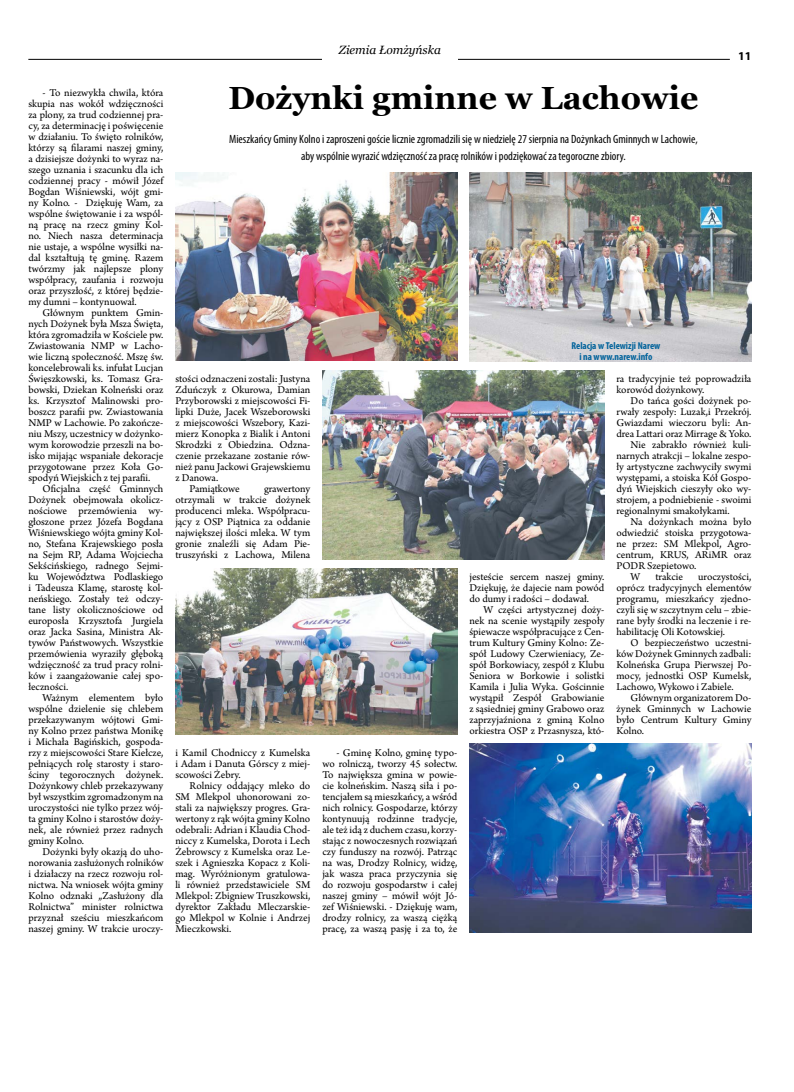
<style>
.page{position:relative;width:794px;height:1092px;background:#fff}
.page>*{position:absolute;margin:0;border:0;box-sizing:border-box;transform-origin:0 0}
.t1{font:700 32px "Georgia";color:#000}
.t2{font:condensed 12px/17px "Myriad Pro";color:#000;text-align:center}
.t3{font:italic 12px "Georgia";color:#000}
.t4{font:700 12px "Myriad Pro";color:#000}
.t5{font:11px/11px "Arno Pro";color:#000;text-align:justify}
.t6{font:700 condensed 10px/11px "Myriad Pro";color:#00629b;text-align:center}
</style>
<div class="page">
<hr style="left:28px;top:59px;width:702px;height:1px;background:#000">
<div style="left:322px;top:45px;width:136px;height:18px;background:#fff"></div>
<img style="left:175px;top:173px;width:282px;height:188px">
<img style="left:469px;top:173px;width:282px;height:188px">
<img style="left:322px;top:371px;width:282px;height:188px">
<img style="left:175px;top:569px;width:282px;height:165px">
<img style="left:469px;top:743px;width:282px;height:189px">
<p class="t5" style="left:28px;top:87px;width:136px;text-indent:14px">- To niezwykła chwila, która skupia nas wokół wdzięczności za plony, za trud codziennej pra&shy;cy, za determinację i poświęcenie w działaniu. To święto rolników, którzy są filarami naszej gminy, a dzisiejsze dożynki to wyraz na&shy;szego uznania i szacunku dla ich codziennej pracy - mówił Józef Bogdan Wiśniewski, wójt gmi&shy;ny Kolno. - Dziękuję Wam, za wspólne świętowanie i za wspól&shy;ną pracę na rzecz gminy Kol&shy;no. Niech nasza determinacja nie ustaje, a wspólne wysiłki na&shy;dal kształtują tę gminę. Razem twórzmy jak najlepsze plony współpracy, zaufania i rozwoju oraz przyszłość, z której będzie&shy;my dumni – kontynuował.</p>
<p class="t5" style="left:28px;top:307px;width:136px;text-indent:14px">Głównym punktem Gmin&shy;nych Dożynek była Msza Święta, która zgromadziła w Kościele pw.<br>Zwiastowania NMP w Lacho&shy;wie liczną społeczność. Mszę św. koncelebrowali ks. infułat Lucjan Święszkowski, ks. Tomasz Gra&shy;bowski, Dziekan Kolneński oraz ks. Krzysztof Malinowski pro&shy;boszcz parafii pw. Zwiastowania NMP w Lachowie. Po zakończe&shy;niu Mszy, uczestnicy w dożynko&shy;wym korowodzie przeszli na bo&shy;isko mijając wspaniałe dekoracje przygotowane przez Koła Go&shy;spodyń Wiejskich z tej parafii.</p>
<p class="t5" style="left:28px;top:483px;width:136px;text-indent:14px">Oficjalna część Gminnych Dożynek obejmowała okolicz&shy;nościowe przemówienia wy&shy;głoszone przez Józefa Bogdana Wiśniewskiego wójta gminy Kol&shy;no, Stefana Krajewskiego posła na Sejm RP, Adama Wojciecha Sekścińskiego, radnego Sejmi&shy;ku Województwa Podlaskiego i Tadeusza Klamę, starostę kol&shy;neńskiego. Zostały też odczy&shy;tane listy okolicznościowe od europosła Krzysztofa Jurgiela oraz Jacka Sasina, Ministra Ak&shy;tywów Państwowych. Wszystkie przemówienia wyraziły głęboką wdzięczność za trud pracy rolni&shy;ków i zaangażowanie całej spo&shy;łeczności.</p>
<p class="t5" style="left:28px;top:692px;width:136px;text-indent:14px">Ważnym elementem było wspólne dzielenie się chlebem przekazywanym wójtowi Gmi&shy;ny Kolno przez państwa Monikę i Michała Bagińskich, gospoda&shy;rzy z miejscowości Stare Kiełcze, pełniących rolę starosty i staro&shy;ściny tegorocznych dożynek.<br>Dożynkowy chleb przekazywany był wszystkim zgromadzonym na uroczystości nie tylko przez wój&shy;ta gminy Kolno i starostów doży&shy;nek, ale również przez radnych gminy Kolno.</p>
<p class="t5" style="left:28px;top:846px;width:136px;text-indent:14px">Dożynki były okazją do uho&shy;norowania zasłużonych rolników i działaczy na rzecz rozwoju rol&shy;nictwa. Na wniosek wójta gminy Kolno odznaki „Zasłużony dla Rolnictwa” minister rolnictwa przyznał sześciu mieszkańcom naszej gminy. W trakcie uroczy-</p>
<p class="t3" style="left:339px;top:42px;width:104px">Ziemia Łomżyńska</p>
<h1 class="t1" style="left:229px;top:74px;width:471px">Dożynki gminne w Lachowie</h1>
<p class="t2" style="left:229px;top:130px;width:470px">Mieszkańcy Gminy Kolno i zaproszeni goście licznie zgromadzili się w niedzielę 27 sierpnia na Dożynkach Gminnych w Lachowie, aby wspólnie wyrazić wdzięczność za pracę rolników i podziękować za tegoroczne zbiory.</p>
<p class="t4" style="left:738px;top:48px;width:15px">11</p>
<p class="t6" style="left:571px;top:340px;width:90px">Relacja w Telewizji Narew i na www.narew.info</p>
<p class="t5" style="left:175px;top:373px;width:136px">stości odznaczeni zostali: Justyna</p>
<p class="t5" style="left:175px;top:384px;width:136px">Zduńczyk z Okurowa, Damian</p>
<p class="t5" style="left:175px;top:395px;width:136px">Przyborowski z miejscowości Fi-</p>
<p class="t5" style="left:175px;top:406px;width:136px">lipki Duże, Jacek Wszeborowski</p>
<p class="t5" style="left:175px;top:417px;width:136px">z miejscowości Wszebory, Kazi-</p>
<p class="t5" style="left:175px;top:428px;width:136px">mierz Konopka z Bialik i Antoni</p>
<p class="t5" style="left:175px;top:439px;width:136px">Skrodzki z Obiedzina. Odzna-</p>
<p class="t5" style="left:175px;top:450px;width:136px">czenie przekazane zostanie rów-</p>
<p class="t5" style="left:175px;top:461px;width:136px">nież panu Jackowi Grajewskiemu</p>
<p class="t5" style="left:175px;top:472px;width:44px">z Danowa.</p>
<p class="t5" style="left:189px;top:483px;width:52px">Pamiątkowe</p>
<p class="t5" style="left:175px;top:483px;width:136px;text-indent:89px">grawertony otrzymali w trakcie dożynek producenci mleka. Współpracu&shy;jący z OSP Piątnica za oddanie największej ilości mleka. W tym gronie znaleźli się Adam Pie&shy;truszyński z Lachowa, Milena</p>
<p class="t5" style="left:175px;top:747px;width:136px">i Kamil Chodniccy z Kumelska i Adam i Danuta Górscy z miej&shy;scowości Żebry.</p>
<p class="t5" style="left:175px;top:780px;width:136px;text-indent:14px">Rolnicy oddający mleko do SM Mlekpol uhonorowani zo&shy;stali za największy progres. Gra&shy;wertony z rąk wójta gminy Kolno odebrali: Adrian i Klaudia Chod&shy;niccy z Kumelska, Dorota i Lech Żebrowscy z Kumelska oraz Le&shy;szek i Agnieszka Kopacz z Koli&shy;mag. Wyróżnionym gratulowa&shy;li również przedstawiciele SM Mlekpol: Zbigniew Truszkowski, dyrektor Zakładu Mleczarskie&shy;go Mlekpol w Kolnie i Andrzej Mieczkowski.</p>
<p class="t5" style="left:322px;top:747px;width:136px;text-indent:14px">- Gminę Kolno, gminę typo&shy;wo rolniczą, tworzy 45 sołectw.<br>To największa gmina w powie&shy;cie kolneńskim. Naszą siła i po&shy;tencjałem są mieszkańcy, a wśród nich rolnicy. Gospodarze, którzy kontynuują rodzinne tradycje, ale też idą z duchem czasu, korzy&shy;stając z nowoczesnych rozwiązań czy funduszy na rozwój. Patrząc na was, Drodzy Rolnicy, widzę, jak wasza praca przyczynia się do rozwoju gospodarstw i całej naszej gminy – mówił wójt Jó&shy;zef Wiśniewski. - Dziękuję wam, drodzy rolnicy, za waszą ciężką pracę, za waszą pasję i za to, że</p>
<p class="t5" style="left:469px;top:571px;width:136px">jesteście sercem naszej gminy.<br>Dziękuję, że dajecie nam powód do dumy i radości – dodawał.</p>
<p class="t5" style="left:469px;top:604px;width:136px;text-indent:14px">W części artystycznej doży&shy;nek na scenie wystąpiły zespoły śpiewacze współpracujące z Cen&shy;trum Kultury Gminy Kolno: Ze&shy;spół Ludowy Czerwieniacy, Ze&shy;spół Borkowiacy, zespół z Klubu Seniora w Borkowie i solistki Kamila i Julia Wyka. Gościnnie wystąpił Zespół Grabowianie z sąsiedniej gminy Grabowo oraz zaprzyjaźniona z gminą Kolno orkiestra OSP z Przasnysza, któ-</p>
<p class="t5" style="left:616px;top:373px;width:136px">ra tradycyjnie też poprowadziła korowód dożynkowy.</p>
<p class="t5" style="left:630px;top:395px;width:122px">Do tańca gości dożynek po-</p>
<p class="t5" style="left:616px;top:406px;width:136px">rwały zespoły: Luzak,i Przekrój.</p>
<p class="t5" style="left:616px;top:417px;width:136px">Gwiazdami wieczoru byli: An-</p>
<p class="t5" style="left:616px;top:428px;width:136px">drea Lattari oraz Mirrage &amp; Yoko.</p>
<p class="t5" style="left:630px;top:439px;width:122px">Nie zabrakło również kuli-</p>
<p class="t5" style="left:616px;top:450px;width:136px">narnych atrakcji – lokalne zespo-</p>
<p class="t5" style="left:616px;top:461px;width:136px">ły artystyczne zachwyciły swymi</p>
<p class="t5" style="left:616px;top:472px;width:136px">występami, a stoiska Kół Gospo-</p>
<p class="t5" style="left:616px;top:483px;width:136px">dyń Wiejskich cieszyły oko wy-</p>
<p class="t5" style="left:616px;top:494px;width:136px">strojem, a podniebienie - swoimi</p>
<p class="t5" style="left:616px;top:505px;width:115px">regionalnymi smakołykami.</p>
<p class="t5" style="left:630px;top:516px;width:122px">Na dożynkach można było</p>
<p class="t5" style="left:616px;top:527px;width:136px">odwiedzić stoiska przygotowa-</p>
<p class="t5" style="left:616px;top:538px;width:136px">ne przez: SM Mlekpol, Agro-</p>
<p class="t5" style="left:616px;top:549px;width:136px">centrum, KRUS, ARiMR oraz</p>
<p class="t5" style="left:616px;top:560px;width:81px">PODR Szepietowo.</p>
<p class="t5" style="left:630px;top:571px;width:11px">W</p>
<p class="t5" style="left:655px;top:571px;width:29px">trakcie</p>
<p class="t5" style="left:616px;top:571px;width:136px;text-indent:82px">uroczystości, oprócz tradycyjnych elementów programu, mieszkańcy zjedno&shy;czyli się w szczytnym celu – zbie&shy;rane były środki na leczenie i re&shy;habilitację Oli Kotowskiej.</p>
<p class="t5" style="left:616px;top:637px;width:136px;text-indent:14px">O bezpieczeństwo uczestni&shy;ków Dożynek Gminnych zadbali:<br>Kolneńska Grupa Pierwszej Po&shy;mocy, jednostki OSP Kumelsk, Lachowo, Wykowo i Zabiele.</p>
<p class="t5" style="left:616px;top:692px;width:136px;text-indent:14px">Głównym organizatorem Do&shy;żynek Gminnych w Lachowie było Centrum Kultury Gminy Kolno.</p>
</div>
